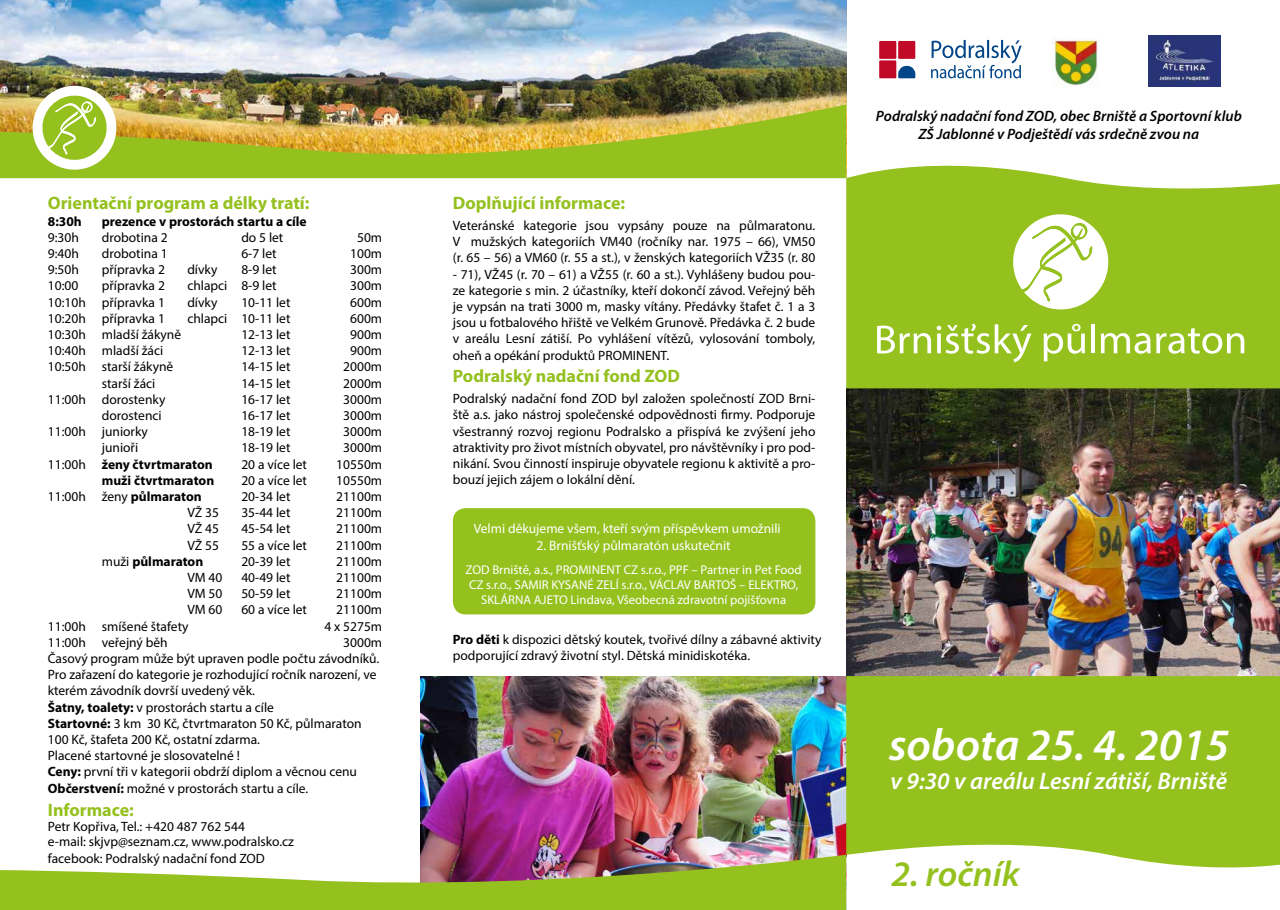
<style>
.page{position:relative;width:1280px;height:910px;background:#fff}
.page>*{position:absolute;margin:0;border:0;box-sizing:border-box;transform-origin:0 0}
.t1{font:italic 600 45px "Myriad Pro";color:#fff}
.t2{font:italic 600 36px "Myriad Pro";color:#95c11f}
.t3{font:italic 600 24px "Myriad Pro";color:#fff}
.t4{font:700 18px "Myriad Pro";color:#95c11f}
.t5{font:18px "Times New Roman";color:#000}
.t6{font:italic 600 15px/18px "Myriad Pro";color:#000;text-align:center}
.t7{font:13.5px/16.2px "Myriad Pro";color:#000;text-align:justify}
.t8{font:700 13.5px "Myriad Pro";color:#000}
.t9{font:13.5px "Myriad Pro";color:#fff}
.t10{font:12.75px/15.3px "Myriad Pro";color:#fff;text-align:center}
.s1{font-weight:400}
.s2{font-weight:700}
</style>
<div class="page">
<div style="left:453px;top:508px;width:362px;height:106px;background:#95c11f;border-radius:13px"></div>
<img style="left:421px;top:676px;width:425px;height:179px">
<svg style="left:931px;top:40px;width:91px;height:38px"></svg>
<div style="left:879px;top:41px;width:17px;height:18px;background:#c10a27"></div>
<div style="left:898px;top:41px;width:17px;height:18px;background:#c10a27"></div>
<div style="left:879px;top:60px;width:17px;height:18px;background:#c10a27"></div>
<svg style="left:898px;top:66px;width:17px;height:12px"></svg>
<img style="left:846px;top:388px;width:434px;height:288px">
<svg style="left:846px;top:676px;width:434px;height:207px;fill:#95c11f"></svg>
<svg style="left:846px;top:150px;width:434px;height:238px;fill:#95c11f"></svg>
<img style="left:0;top:855px;width:846px;height:55px">
<svg style="left:877px;top:326px;width:54px;height:27px"></svg>
<svg style="left:937px;top:324px;width:94px;height:38px"></svg>
<svg style="left:1043px;top:324px;width:42px;height:37px"></svg>
<hr style="left:1091px;top:324px;width:4px;height:29px;background:#fff">
<svg style="left:1101px;top:328px;width:143px;height:26px"></svg>
<svg style="left:1011px;top:210px;width:101px;height:104px"></svg>
<img style="left:1052px;top:38px;width:46px;height:48px">
<img style="left:1148px;top:35px;width:72px;height:51px">
<img style="left:0;top:0;width:846px;height:104px">
<img style="left:0;top:104px;width:846px;height:74px">
<div style="left:33px;top:86px;width:83px;height:84px;background:#fff;border-radius:50%"></div>
<svg style="left:41px;top:93px;width:68px;height:73px"></svg>
<h3 class="t4" style="left:48px;top:191px;width:263px">Orientační program a délky tratí:</h3>
<p class="t8" style="left:48px;top:212px;width:35px">8:30h</p>
<p class="t8" style="left:102px;top:212px;width:206px">prezence v prostorách startu a cíle</p>
<p class="t7" style="left:48px;top:229px;width:33px">9:30h</p>
<p class="t7" style="left:102px;top:229px;width:67px">drobotina 2</p>
<p class="t7" style="left:241px;top:229px;width:44px">do 5 let</p>
<p class="t7" style="left:357px;top:229px;width:27px">50m</p>
<p class="t7" style="left:48px;top:245px;width:33px">9:40h</p>
<p class="t7" style="left:102px;top:245px;width:67px">drobotina 1</p>
<p class="t7" style="left:241px;top:245px;width:37px">6-7 let</p>
<p class="t7" style="left:350px;top:245px;width:34px">100m</p>
<p class="t7" style="left:48px;top:261px;width:33px">9:50h</p>
<p class="t7" style="left:102px;top:261px;width:65px">přípravka 2</p>
<p class="t7" style="left:187px;top:261px;width:32px">dívky</p>
<p class="t7" style="left:241px;top:261px;width:37px">8-9 let</p>
<p class="t7" style="left:350px;top:261px;width:34px">300m</p>
<p class="t7" style="left:48px;top:278px;width:32px">10:00</p>
<p class="t7" style="left:102px;top:278px;width:65px">přípravka 2</p>
<p class="t7" style="left:187px;top:278px;width:91px">chlapci 8-9 let</p>
<p class="t7" style="left:350px;top:278px;width:34px">300m</p>
<p class="t7" style="left:48px;top:294px;width:119px">10:10h přípravka 1</p>
<p class="t7" style="left:187px;top:294px;width:32px">dívky</p>
<p class="t7" style="left:241px;top:294px;width:51px">10-11 let</p>
<p class="t7" style="left:350px;top:294px;width:34px">600m</p>
<p class="t7" style="left:48px;top:310px;width:119px">10:20h přípravka 1</p>
<p class="t7" style="left:187px;top:310px;width:105px">chlapci 10-11 let</p>
<p class="t7" style="left:350px;top:310px;width:34px">600m</p>
<p class="t7" style="left:48px;top:326px;width:135px">10:30h mladší žákyně</p>
<p class="t7" style="left:241px;top:326px;width:51px">12-13 let</p>
<p class="t7" style="left:350px;top:326px;width:34px">900m</p>
<p class="t7" style="left:48px;top:342px;width:117px">10:40h mladší žáci</p>
<p class="t7" style="left:241px;top:342px;width:51px">12-13 let</p>
<p class="t7" style="left:350px;top:342px;width:34px">900m</p>
<p class="t7" style="left:48px;top:359px;width:127px">10:50h starší žákyně</p>
<p class="t7" style="left:241px;top:359px;width:51px">14-15 let</p>
<p class="t7" style="left:343px;top:359px;width:40px">2000m</p>
<p class="t7" style="left:102px;top:375px;width:55px">starší žáci</p>
<p class="t7" style="left:241px;top:375px;width:51px">14-15 let</p>
<p class="t7" style="left:343px;top:375px;width:40px">2000m</p>
<p class="t7" style="left:48px;top:391px;width:119px">11:00h dorostenky</p>
<p class="t7" style="left:241px;top:391px;width:51px">16-17 let</p>
<p class="t7" style="left:343px;top:391px;width:40px">3000m</p>
<p class="t7" style="left:102px;top:407px;width:61px">dorostenci</p>
<p class="t7" style="left:241px;top:407px;width:51px">16-17 let</p>
<p class="t7" style="left:343px;top:407px;width:40px">3000m</p>
<p class="t7" style="left:48px;top:423px;width:102px">11:00h juniorky</p>
<p class="t7" style="left:241px;top:423px;width:51px">18-19 let</p>
<p class="t7" style="left:343px;top:423px;width:40px">3000m</p>
<p class="t7" style="left:102px;top:440px;width:38px">junioři</p>
<p class="t7" style="left:241px;top:440px;width:51px">18-19 let</p>
<p class="t7" style="left:343px;top:440px;width:40px">3000m</p>
<p class="t8" style="left:48px;top:455px;width:166px"><span class="s1">11:00h</span> ženy čtvrtmaraton</p>
<p class="t7" style="left:241px;top:456px;width:67px">20 a více let</p>
<p class="t7" style="left:336px;top:456px;width:47px">10550m</p>
<p class="t8" style="left:102px;top:471px;width:114px">muži čtvrtmaraton</p>
<p class="t7" style="left:241px;top:472px;width:67px">20 a více let</p>
<p class="t7" style="left:336px;top:472px;width:47px">10550m</p>
<p class="t7" style="left:48px;top:488px;width:155px">11:00h ženy <span class="s2">půlmaraton</span></p>
<p class="t7" style="left:241px;top:488px;width:51px">20-34 let</p>
<p class="t7" style="left:336px;top:488px;width:47px">21100m</p>
<p class="t7" style="left:187px;top:504px;width:33px">VŽ 35</p>
<p class="t7" style="left:241px;top:504px;width:51px">35-44 let</p>
<p class="t7" style="left:336px;top:504px;width:47px">21100m</p>
<p class="t7" style="left:187px;top:521px;width:33px">VŽ 45</p>
<p class="t7" style="left:241px;top:521px;width:51px">45-54 let</p>
<p class="t7" style="left:336px;top:521px;width:47px">21100m</p>
<p class="t7" style="left:187px;top:537px;width:33px">VŽ 55</p>
<p class="t7" style="left:241px;top:537px;width:67px">55 a více let</p>
<p class="t7" style="left:336px;top:537px;width:47px">21100m</p>
<p class="t8" style="left:102px;top:552px;width:103px"><span class="s1">muži</span> půlmaraton</p>
<p class="t7" style="left:241px;top:553px;width:51px">20-39 let</p>
<p class="t7" style="left:336px;top:553px;width:47px">21100m</p>
<p class="t7" style="left:187px;top:569px;width:37px">VM 40</p>
<p class="t7" style="left:241px;top:569px;width:51px">40-49 let</p>
<p class="t7" style="left:336px;top:569px;width:47px">21100m</p>
<p class="t7" style="left:187px;top:585px;width:37px">VM 50</p>
<p class="t7" style="left:241px;top:585px;width:51px">50-59 let</p>
<p class="t7" style="left:336px;top:585px;width:47px">21100m</p>
<p class="t7" style="left:187px;top:602px;width:37px">VM 60</p>
<p class="t7" style="left:241px;top:602px;width:67px">60 a více let</p>
<p class="t7" style="left:336px;top:602px;width:47px">21100m</p>
<p class="t7" style="left:48px;top:618px;width:142px">11:00h smíšené štafety</p>
<p class="t7" style="left:324px;top:618px;width:59px">4 x 5275m</p>
<p class="t7" style="left:48px;top:634px;width:121px">11:00h veřejný běh</p>
<p class="t7" style="left:48px;top:634px;width:336px;text-align:left;text-indent:295px">3000m Časový program může být upraven podle počtu závodníků.<br>Pro zařazení do kategorie je rozhodující ročník narození, ve kterém závodník dovrší uvedený věk.<br><span class="s2">Šatny, toalety:</span> v prostorách startu a cíle<br><span class="s2">Startovné:</span> 3 km 30 Kč, čtvrtmaraton 50 Kč, půlmaraton 100 Kč, štafeta 200 Kč, ostatní zdarma.<br>Placené startovné je slosovatelné !<br><span class="s2">Ceny:</span> první tři v kategorii obdrží diplom a věcnou cenu <span class="s2">Občerstvení:</span> možné v prostorách startu a cíle.</p>
<h3 class="t4" style="left:48px;top:798px;width:88px">Informace:</h3>
<p class="t7" style="left:48px;top:819px;width:248px;line-height:15.6px;text-align:left">Petr Kopřiva, Tel.: +420 487 762 544<br>e-mail: skjvp@seznam.cz, www.podralsko.cz facebook: Podralský nadační fond ZOD</p>
<h3 class="t4" style="left:453px;top:191px;width:174px">Doplňující informace:</h3>
<p class="t7" style="left:453px;top:217px;width:364px">Veteránské kategorie jsou vypsány pouze na půlmaratonu.<br>V mužských kategoriích VM40 (ročníky nar. 1975 – 66), VM50 (r. 65 – 56) a VM60 (r. 55 a st.), v ženských kategoriích VŽ35 (r. 80</p>
<p class="t7" style="left:453px;top:266px;width:364px">- 71), VŽ45 (r. 70 – 61) a VŽ55 (r. 60 a st.). Vyhlášeny budou pou&shy;ze kategorie s min. 2 účastníky, kteří dokončí závod. Veřejný běh je vypsán na trati 3000 m, masky vítány. Předávky štafet č. 1 a 3 jsou u fotbalového hřiště ve Velkém Grunově. Předávka č. 2 bude v areálu Lesní zátiší. Po vyhlášení vítězů, vylosování tomboly, oheň a opékání produktů PROMINENT.</p>
<h3 class="t4" style="left:453px;top:364px;width:229px">Podralský nadační fond ZOD</h3>
<p class="t7" style="left:453px;top:390px;width:364px">Podralský nadační fond ZOD byl založen společností ZOD Brni&shy;ště a.s. jako nástroj společenské odpovědnosti firmy. Podporuje všestranný rozvoj regionu Podralsko a přispívá ke zvýšení jeho atraktivity pro život místních obyvatel, pro návštěvníky i pro pod&shy;nikání. Svou činností inspiruje obyvatele regionu k aktivitě a pro&shy;bouzí jejich zájem o lokální dění.</p>
<p class="t9" style="left:474px;top:520px;width:308px">Velmi děkujeme všem, kteří svým příspěvkem umožnili</p>
<p class="t9" style="left:537px;top:537px;width:195px">2. Brnišťský půlmaratón uskutečnit</p>
<p class="t10" style="left:466px;top:562px;width:337px">ZOD Brniště, a.s., PROMINENT CZ s.r.o., PPF – Partner in Pet Food<br>CZ s.r.o., SAMIR KYSANÉ ZELÍ s.r.o., VÁCLAV BARTOŠ – ELEKTRO,<br>SKLÁRNA AJETO Lindava, Všeobecná zdravotní pojišťovna</p>
<p class="t7" style="left:453px;top:631px;width:370px"><span class="s2">Pro děti</span> k dispozici dětský koutek, tvořivé dílny a zábavné aktivity podporující zdravý životní styl. Dětská minidiskotéka.</p>
<h3 class="t5" style="left:453px;top:663px;width:6px">.</h3>
<p class="t6" style="left:876px;top:106px;width:367px">Podralský nadační fond ZOD, obec Brniště a Sportovní klub<br>ZŠ Jablonné v Podještědí vás srdečně zvou na</p>
<h1 class="t1" style="left:889px;top:716px;width:342px">sobota 25. 4. 2015</h1>
<h3 class="t3" style="left:890px;top:766px;width:338px">v 9:30 v areálu Lesní zátiší, Brniště</h3>
<h2 class="t2" style="left:891px;top:851px;width:129px">2. ročník</h2>
</div>
